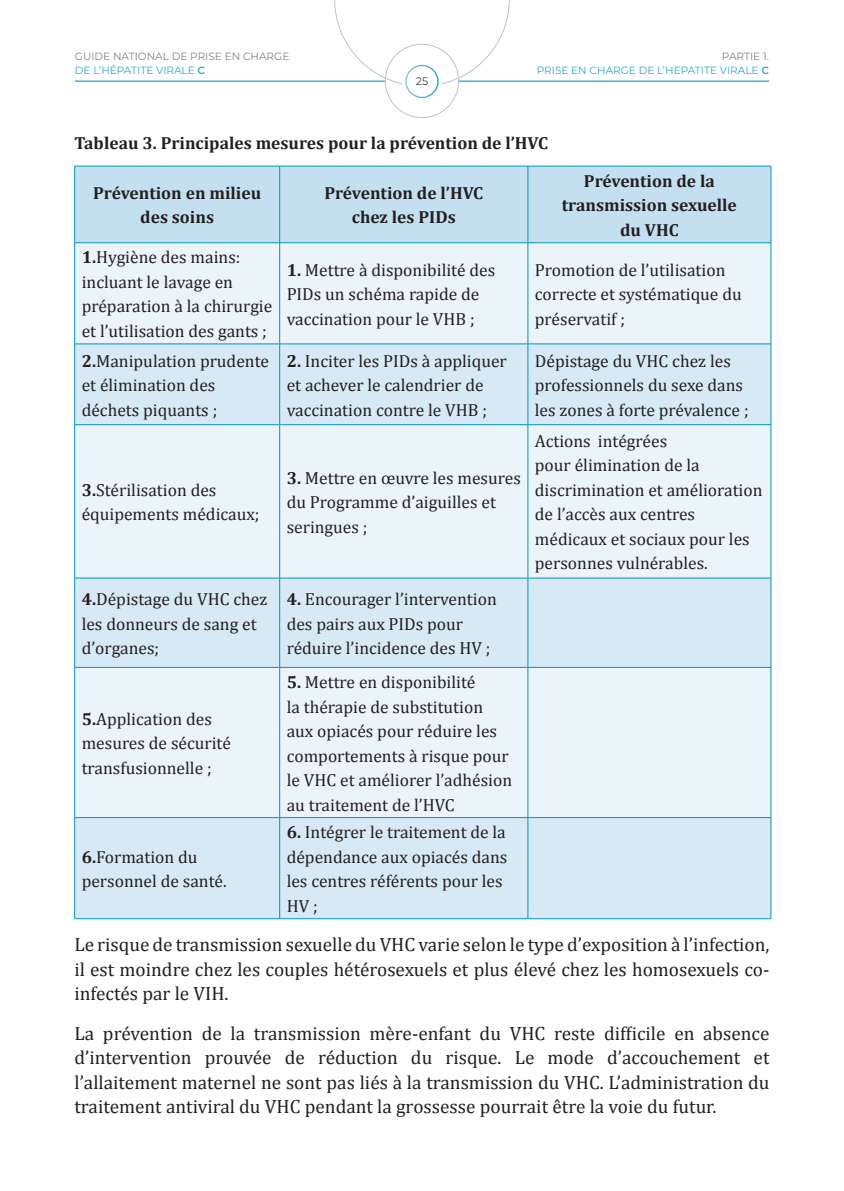
<style>
.page{position:relative;width:844px;height:1191px;background:#fff}
.page>*{position:absolute;margin:0;border:0;box-sizing:border-box;transform-origin:0 0}
.t1{font:19.25px/24.5px "Cambria";color:#231f20;text-align:justify}
.t2{font:17.5px/24.5px "Cambria";color:#231f20}
.t3{font:700 17.5px/24.5px "Cambria";color:#231f20;text-align:center}
.t4{font:10.85px "Montserrat";color:#374354}
.t5{font:10.5px/13.5px "Montserrat";color:#808285}
.t6{font:10.5px/13.5px "Montserrat";color:#2ca9d4;text-align:right}
.s1{color:#2ca9d4}
.s2{font-weight:600;color:#2ca9d4}
.s3{color:#808285}
.s4{font-weight:600}
.s5{font-weight:700}
</style>
<div class="page">
<hr style="left:75px;top:80px;width:693px;height:2px;background:#2ca9d4">
<svg style="left:325px;top:0;width:193px;height:118px"></svg>
<svg style="left:402px;top:61px;width:40px;height:40px"></svg>
<div style="left:406px;top:65px;width:32px;height:32px;background:#fff;border-radius:50%"></div>
<div style="left:405px;top:65px;width:33px;height:33px;border:1px solid #fff;border-radius:50%"></div>
<div style="left:75px;top:167px;width:695px;height:75px;background:#c4e0f0"></div>
<div style="left:75px;top:243px;width:695px;height:100px;background:#eaf4f9"></div>
<svg style="left:75px;top:344px;width:695px;height:574px;background:#dfeef6"></svg>
<hr style="left:74px;top:166px;width:205px;height:1px;background:#0095c1">
<hr style="left:74px;top:166px;width:1px;height:76px;background:#0095c1">
<hr style="left:279px;top:166px;width:248px;height:1px;background:#0095c1">
<hr style="left:279px;top:166px;width:1px;height:76px;background:#0095c1">
<hr style="left:527px;top:166px;width:244px;height:1px;background:#0095c1">
<hr style="left:527px;top:166px;width:1px;height:76px;background:#0095c1">
<hr style="left:770px;top:166px;width:1px;height:76px;background:#0095c1">
<hr style="left:74px;top:242px;width:205px;height:1px;background:#0095c1">
<hr style="left:74px;top:243px;width:1px;height:101px;background:#0095c1">
<hr style="left:279px;top:242px;width:248px;height:1px;background:#0095c1">
<hr style="left:279px;top:243px;width:1px;height:101px;background:#0095c1">
<hr style="left:527px;top:242px;width:244px;height:1px;background:#0095c1">
<hr style="left:527px;top:243px;width:1px;height:101px;background:#0095c1">
<hr style="left:770px;top:243px;width:1px;height:101px;background:#0095c1">
<hr style="left:74px;top:343px;width:205px;height:1px;background:#0095c1">
<hr style="left:74px;top:344px;width:1px;height:80px;background:#0095c1">
<hr style="left:279px;top:343px;width:248px;height:1px;background:#0095c1">
<hr style="left:279px;top:344px;width:1px;height:80px;background:#0095c1">
<hr style="left:527px;top:343px;width:244px;height:1px;background:#0095c1">
<hr style="left:527px;top:344px;width:1px;height:80px;background:#0095c1">
<hr style="left:770px;top:344px;width:1px;height:80px;background:#0095c1">
<hr style="left:74px;top:424px;width:205px;height:1px;background:#0095c1">
<hr style="left:74px;top:425px;width:1px;height:153px;background:#0095c1">
<hr style="left:279px;top:424px;width:248px;height:1px;background:#0095c1">
<hr style="left:279px;top:425px;width:1px;height:153px;background:#0095c1">
<hr style="left:527px;top:424px;width:244px;height:1px;background:#0095c1">
<hr style="left:527px;top:425px;width:1px;height:153px;background:#0095c1">
<hr style="left:770px;top:425px;width:1px;height:153px;background:#0095c1">
<hr style="left:74px;top:578px;width:205px;height:1px;background:#0095c1">
<hr style="left:74px;top:578px;width:1px;height:89px;background:#0095c1">
<hr style="left:279px;top:578px;width:248px;height:1px;background:#0095c1">
<hr style="left:279px;top:578px;width:1px;height:89px;background:#0095c1">
<hr style="left:527px;top:578px;width:244px;height:1px;background:#0095c1">
<hr style="left:527px;top:578px;width:1px;height:89px;background:#0095c1">
<hr style="left:770px;top:578px;width:1px;height:89px;background:#0095c1">
<hr style="left:74px;top:667px;width:205px;height:1px;background:#0095c1">
<hr style="left:74px;top:667px;width:1px;height:150px;background:#0095c1">
<hr style="left:279px;top:667px;width:248px;height:1px;background:#0095c1">
<hr style="left:279px;top:667px;width:1px;height:150px;background:#0095c1">
<hr style="left:527px;top:667px;width:244px;height:1px;background:#0095c1">
<hr style="left:527px;top:667px;width:1px;height:150px;background:#0095c1">
<hr style="left:770px;top:667px;width:1px;height:150px;background:#0095c1">
<hr style="left:74px;top:817px;width:205px;height:1px;background:#0095c1">
<hr style="left:74px;top:817px;width:1px;height:101px;background:#0095c1">
<hr style="left:279px;top:817px;width:248px;height:1px;background:#0095c1">
<hr style="left:279px;top:817px;width:1px;height:101px;background:#0095c1">
<hr style="left:527px;top:817px;width:244px;height:1px;background:#0095c1">
<hr style="left:527px;top:817px;width:1px;height:101px;background:#0095c1">
<hr style="left:770px;top:817px;width:1px;height:101px;background:#0095c1">
<hr style="left:74px;top:918px;width:205px;height:1px;background:#0095c1">
<hr style="left:279px;top:918px;width:248px;height:1px;background:#0095c1">
<hr style="left:527px;top:918px;width:244px;height:1px;background:#0095c1">
<p class="t5" style="left:75px;top:49px;width:216px">GUIDE NATIONAL DE PRISE EN CHARGE<br><span class="s1">DE L’HÉPATITE VIRALE</span> <span class="s2">C</span></p>
<p class="t4" style="left:415px;top:74px;width:14px">25</p>
<p class="t6" style="left:536px;top:49px;width:234px"><span class="s3">PARTIE 1.<br></span>PRISE EN CHARGE DE L’HEPATITE VIRALE <span class="s4">C</span></p>
<p class="t3" style="left:74px;top:130px;width:475px">Tableau 3. Principales mesures pour la prévention de l’HVC</p>
<p class="t3" style="left:93px;top:180px;width:169px">Prévention en milieu des soins</p>
<p class="t3" style="left:324px;top:180px;width:160px">Prévention de l’HVC</p>
<p class="t3" style="left:352px;top:205px;width:105px">chez les PIDs</p>
<p class="t3" style="left:561px;top:168px;width:176px">Prévention de la transmission sexuelle</p>
<p class="t3" style="left:620px;top:217px;width:60px">du VHC</p>
<p class="t2" style="left:82px;top:245px;width:192px"><span class="s5">1.</span>Hygiène des mains: incluant le lavage en préparation à la chirurgie et l’utilisation des gants ;</p>
<p class="t2" style="left:286px;top:257px;width:210px"><span class="s5">1.</span> Mettre à disponibilité des<br>PIDs un schéma rapide de vaccination pour le VHB ;</p>
<p class="t2" style="left:534px;top:257px;width:208px">Promotion de l’utilisation correcte et systématique du préservatif ;</p>
<p class="t2" style="left:82px;top:348px;width:189px"><span class="s5">2.</span>Manipulation prudente et élimination des déchets piquants ;</p>
<p class="t2" style="left:286px;top:348px;width:221px"><span class="s5">2.</span> Inciter les PIDs à appliquer et achever le calendrier de vaccination contre le VHB ;</p>
<p class="t2" style="left:534px;top:348px;width:215px">Dépistage du VHC chez les professionnels du sexe dans les zones à forte prévalence ;</p>
<p class="t2" style="left:82px;top:478px;width:179px"><span class="s5">3.</span>Stérilisation des équipements médicaux;</p>
<p class="t2" style="left:286px;top:465px;width:235px"><span class="s5">3.</span> Mettre en œuvre les mesures du Programme d’aiguilles et seringues ;</p>
<p class="t2" style="left:82px;top:587px;width:187px"><span class="s5">4.</span>Dépistage du VHC chez les donneurs de sang et d’organes;</p>
<p class="t2" style="left:286px;top:587px;width:211px"><span class="s5">4.</span> Encourager l’intervention des pairs aux PIDs pour réduire l’incidence des HV ;</p>
<p class="t2" style="left:82px;top:706px;width:151px"><span class="s5">5.</span>Application des mesures de sécurité transfusionnelle ;</p>
<p class="t2" style="left:286px;top:670px;width:227px"><span class="s5">5.</span> Mettre en disponibilité<br>la thérapie de substitution aux opiacés pour réduire les comportements à risque pour le VHC et améliorer l’adhésion au traitement de l’HVC</p>
<p class="t2" style="left:534px;top:429px;width:229px">Actions intégrées<br>pour élimination de la discrimination et amélioration de l’accès aux centres médicaux et sociaux pour les personnes vulnérables.</p>
<p class="t2" style="left:286px;top:820px;width:222px"><span class="s5">6.</span> Intégrer le traitement de la dépendance aux opiacés dans les centres référents pour les<br>HV ;</p>
<p class="t1" style="left:74px;top:932px;width:696px">Le risque de transmission sexuelle du VHC varie selon le type d’exposition à l’infection, il est moindre chez les couples hétérosexuels et plus élevé chez les homosexuels co&shy;infectés par le VIH.</p>
<p class="t1" style="left:74px;top:1021px;width:696px">La prévention de la transmission mère-enfant du VHC reste difficile en absence d’intervention prouvée de réduction du risque. Le mode d’accouchement et l’allaitement maternel ne sont pas liés à la transmission du VHC. L’administration du traitement antiviral du VHC pendant la grossesse pourrait être la voie du futur.</p>
<p class="t2" style="left:82px;top:844px;width:146px"><span class="s5">6.</span>Formation du personnel de santé.</p>
</div>
